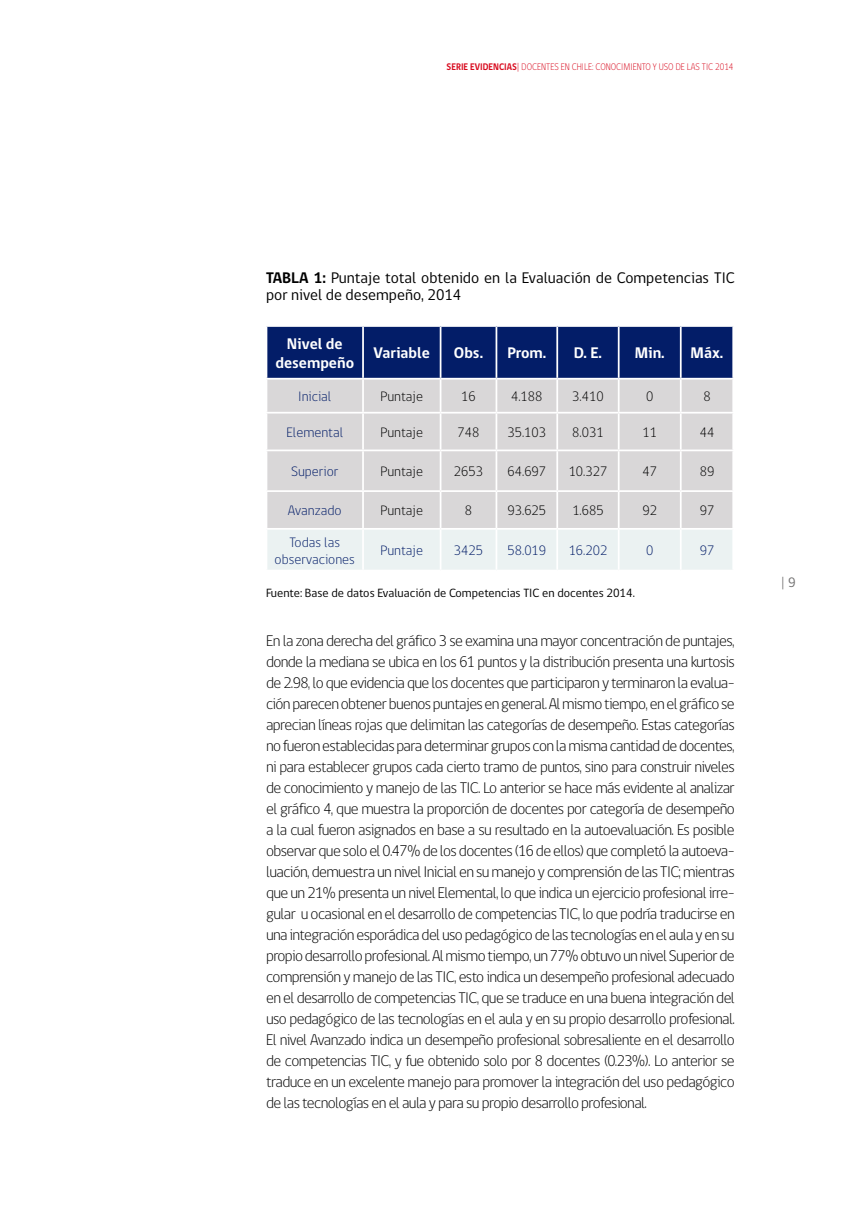
<style>
.page{position:relative;width:844px;height:1216px;background:#fff}
.page>*{position:absolute;margin:0;border:0;box-sizing:border-box;transform-origin:0 0}
.t1{font:300 15.75px/21px "gob CL";letter-spacing:-.04em;color:#000;text-align:justify}
.t2{font:15.75px/17.5px "gob CL";color:#000}
.t3{font:700 15.75px/18.9px "gob CL";color:#fff;text-align:center}
.t4{font:300 14px "gob CL";color:#000}
.t5{font:300 14px/16.8px "gob CL";color:#031d68;text-align:center}
.t6{font:14px "gob CL";color:#706f6f}
.t7{font:12.25px "gob CL";color:#000}
.t8{font:300 9.8px "gob CL";color:#d8091d;scale:.9 1}
.s1{font-weight:700}
</style>
<div class="page">
<div style="left:267px;top:327px;width:465px;height:51px;background:#031d68"></div>
<div style="left:267px;top:379px;width:465px;height:149px;background:#d9d7d8"></div>
<div style="left:267px;top:530px;width:465px;height:39px;background:#ebf2f2"></div>
<hr style="left:362px;top:327px;width:2px;height:51px;background:#fff">
<hr style="left:439px;top:327px;width:2px;height:51px;background:#fff">
<hr style="left:495px;top:327px;width:2px;height:51px;background:#fff">
<hr style="left:556px;top:327px;width:2px;height:51px;background:#fff">
<hr style="left:617px;top:327px;width:2px;height:51px;background:#fff">
<hr style="left:679px;top:327px;width:2px;height:51px;background:#fff">
<hr style="left:362px;top:379px;width:2px;height:33px;background:#fff">
<hr style="left:439px;top:379px;width:2px;height:33px;background:#fff">
<hr style="left:495px;top:379px;width:2px;height:33px;background:#fff">
<hr style="left:556px;top:379px;width:2px;height:33px;background:#fff">
<hr style="left:617px;top:379px;width:2px;height:33px;background:#fff">
<hr style="left:679px;top:379px;width:2px;height:33px;background:#fff">
<hr style="left:265px;top:412px;width:98px;height:1px;background:#fff">
<hr style="left:363px;top:412px;width:77px;height:1px;background:#fff">
<hr style="left:362px;top:413px;width:2px;height:36px;background:#fff">
<hr style="left:440px;top:412px;width:56px;height:1px;background:#fff">
<hr style="left:439px;top:413px;width:2px;height:36px;background:#fff">
<hr style="left:496px;top:412px;width:61px;height:1px;background:#fff">
<hr style="left:495px;top:413px;width:2px;height:36px;background:#fff">
<hr style="left:557px;top:412px;width:61px;height:1px;background:#fff">
<hr style="left:556px;top:413px;width:2px;height:36px;background:#fff">
<hr style="left:618px;top:412px;width:62px;height:1px;background:#fff">
<hr style="left:617px;top:413px;width:2px;height:36px;background:#fff">
<hr style="left:680px;top:412px;width:54px;height:1px;background:#fff">
<hr style="left:679px;top:413px;width:2px;height:36px;background:#fff">
<hr style="left:265px;top:449px;width:98px;height:2px;background:#fff">
<hr style="left:363px;top:449px;width:77px;height:2px;background:#fff">
<hr style="left:362px;top:451px;width:2px;height:39px;background:#fff">
<hr style="left:440px;top:449px;width:56px;height:2px;background:#fff">
<hr style="left:439px;top:451px;width:2px;height:39px;background:#fff">
<hr style="left:496px;top:449px;width:61px;height:2px;background:#fff">
<hr style="left:495px;top:451px;width:2px;height:39px;background:#fff">
<hr style="left:557px;top:449px;width:61px;height:2px;background:#fff">
<hr style="left:556px;top:451px;width:2px;height:39px;background:#fff">
<hr style="left:618px;top:449px;width:62px;height:2px;background:#fff">
<hr style="left:617px;top:451px;width:2px;height:39px;background:#fff">
<hr style="left:680px;top:449px;width:54px;height:2px;background:#fff">
<hr style="left:679px;top:451px;width:2px;height:39px;background:#fff">
<hr style="left:265px;top:490px;width:98px;height:2px;background:#fff">
<hr style="left:363px;top:490px;width:77px;height:2px;background:#fff">
<hr style="left:362px;top:492px;width:2px;height:36px;background:#fff">
<hr style="left:440px;top:490px;width:56px;height:2px;background:#fff">
<hr style="left:439px;top:492px;width:2px;height:36px;background:#fff">
<hr style="left:496px;top:490px;width:61px;height:2px;background:#fff">
<hr style="left:495px;top:492px;width:2px;height:36px;background:#fff">
<hr style="left:557px;top:490px;width:61px;height:2px;background:#fff">
<hr style="left:556px;top:492px;width:2px;height:36px;background:#fff">
<hr style="left:618px;top:490px;width:62px;height:2px;background:#fff">
<hr style="left:617px;top:492px;width:2px;height:36px;background:#fff">
<hr style="left:680px;top:490px;width:54px;height:2px;background:#fff">
<hr style="left:679px;top:492px;width:2px;height:36px;background:#fff">
<hr style="left:362px;top:529px;width:2px;height:40px;background:#fff">
<hr style="left:439px;top:529px;width:2px;height:40px;background:#fff">
<hr style="left:495px;top:529px;width:2px;height:40px;background:#fff">
<hr style="left:556px;top:529px;width:2px;height:40px;background:#fff">
<hr style="left:617px;top:529px;width:2px;height:40px;background:#fff">
<hr style="left:679px;top:529px;width:2px;height:40px;background:#fff">
<p class="t8" style="left:446px;top:60px;width:320px"><span class="s1">SERIE EVIDENCIAS</span>| DOCENTES EN CHILE: CONOCIMIENTO Y USO DE LAS TIC 2014</p>
<p class="t2" style="left:266px;top:269px;width:470px"><span class="s1">TABLA 1:</span> Puntaje total obtenido en la Evaluación de Competencias TIC por nivel de desempeño, 2014</p>
<p class="t3" style="left:275px;top:334px;width:80px">Nivel de desempeño</p>
<p class="t3" style="left:373px;top:344px;width:58px">Variable</p>
<p class="t3" style="left:454px;top:344px;width:31px">Obs.</p>
<p class="t3" style="left:507px;top:344px;width:40px">Prom.</p>
<p class="t3" style="left:573px;top:344px;width:30px">D. E.</p>
<p class="t3" style="left:634px;top:344px;width:32px">Min.</p>
<p class="t3" style="left:690px;top:344px;width:34px">Máx.</p>
<p class="t5" style="left:298px;top:388px;width:35px">Inicial</p>
<p class="t4" style="left:380px;top:387px;width:44px">Puntaje</p>
<p class="t4" style="left:461px;top:387px;width:16px">16</p>
<p class="t4" style="left:511px;top:387px;width:33px">4.188</p>
<p class="t4" style="left:572px;top:387px;width:33px">3.410</p>
<p class="t4" style="left:646px;top:387px;width:9px">0</p>
<p class="t4" style="left:703px;top:387px;width:9px">8</p>
<p class="t5" style="left:286px;top:424px;width:58px">Elemental</p>
<p class="t4" style="left:380px;top:423px;width:44px">Puntaje</p>
<p class="t4" style="left:457px;top:423px;width:23px">748</p>
<p class="t4" style="left:507px;top:423px;width:40px">35.103</p>
<p class="t4" style="left:572px;top:423px;width:33px">8.031</p>
<p class="t4" style="left:642px;top:423px;width:16px">11</p>
<p class="t4" style="left:699px;top:423px;width:16px">44</p>
<p class="t5" style="left:291px;top:463px;width:49px">Superior</p>
<p class="t4" style="left:380px;top:462px;width:44px">Puntaje</p>
<p class="t4" style="left:454px;top:462px;width:31px">2653</p>
<p class="t4" style="left:507px;top:462px;width:40px">64.697</p>
<p class="t4" style="left:568px;top:462px;width:40px">10.327</p>
<p class="t4" style="left:642px;top:462px;width:16px">47</p>
<p class="t4" style="left:699px;top:462px;width:16px">89</p>
<p class="t5" style="left:288px;top:502px;width:55px">Avanzado</p>
<p class="t4" style="left:380px;top:501px;width:44px">Puntaje</p>
<p class="t4" style="left:465px;top:501px;width:9px">8</p>
<p class="t4" style="left:507px;top:501px;width:40px">93.625</p>
<p class="t4" style="left:572px;top:501px;width:33px">1.685</p>
<p class="t4" style="left:642px;top:501px;width:16px">92</p>
<p class="t4" style="left:699px;top:501px;width:16px">97</p>
<p class="t5" style="left:274px;top:534px;width:82px">Todas las observaciones</p>
<p class="t5" style="left:380px;top:542px;width:44px">Puntaje</p>
<p class="t5" style="left:454px;top:542px;width:31px">3425</p>
<p class="t5" style="left:507px;top:542px;width:40px">58.019</p>
<p class="t5" style="left:568px;top:542px;width:40px">16.202</p>
<p class="t5" style="left:646px;top:542px;width:9px">0</p>
<p class="t5" style="left:699px;top:542px;width:16px">97</p>
<p class="t7" style="left:266px;top:584px;width:370px">Fuente: Base de datos Evaluación de Competencias TIC en docentes 2014.</p>
<p class="t1" style="left:266px;top:630px;width:470px">En la zona derecha del gráfico 3 se examina una mayor concentración de puntajes, donde la mediana se ubica en los 61 puntos y la distribución presenta una kurtosis de 2.98, lo que evidencia que los docentes que participaron y terminaron la evalua&shy;ción parecen obtener buenos puntajes en general. Al mismo tiempo, en el gráfico se aprecian líneas rojas que delimitan las categorías de desempeño. Estas categorías no fueron establecidas para determinar grupos con la misma cantidad de docentes, ni para establecer grupos cada cierto tramo de puntos, sino para construir niveles de conocimiento y manejo de las TIC. Lo anterior se hace más evidente al analizar el gráfico 4, que muestra la proporción de docentes por categoría de desempeño a la cual fueron asignados en base a su resultado en la autoevaluación. Es posible observar que solo el 0.47% de los docentes (16 de ellos) que completó la autoeva&shy;luación, demuestra un nivel Inicial en su manejo y comprensión de las TIC; mientras que un 21% presenta un nivel Elemental, lo que indica un ejercicio profesional irre&shy;gular u ocasional en el desarrollo de competencias TIC, lo que podría traducirse en una integración esporádica del uso pedagógico de las tecnologías en el aula y en su propio desarrollo profesional. Al mismo tiempo, un 77% obtuvo un nivel Superior de comprensión y manejo de las TIC, esto indica un desempeño profesional adecuado en el desarrollo de competencias TIC, que se traduce en una buena integración del uso pedagógico de las tecnologías en el aula y en su propio desarrollo profesional.<br>El nivel Avanzado indica un desempeño profesional sobresaliente en el desarrollo de competencias TIC, y fue obtenido solo por 8 docentes (0.23%). Lo anterior se traduce en un excelente manejo para promover la integración del uso pedagógico de las tecnologías en el aula y para su propio desarrollo profesional.</p>
<p class="t6" style="left:780px;top:572px;width:16px">| 9</p>
</div>
